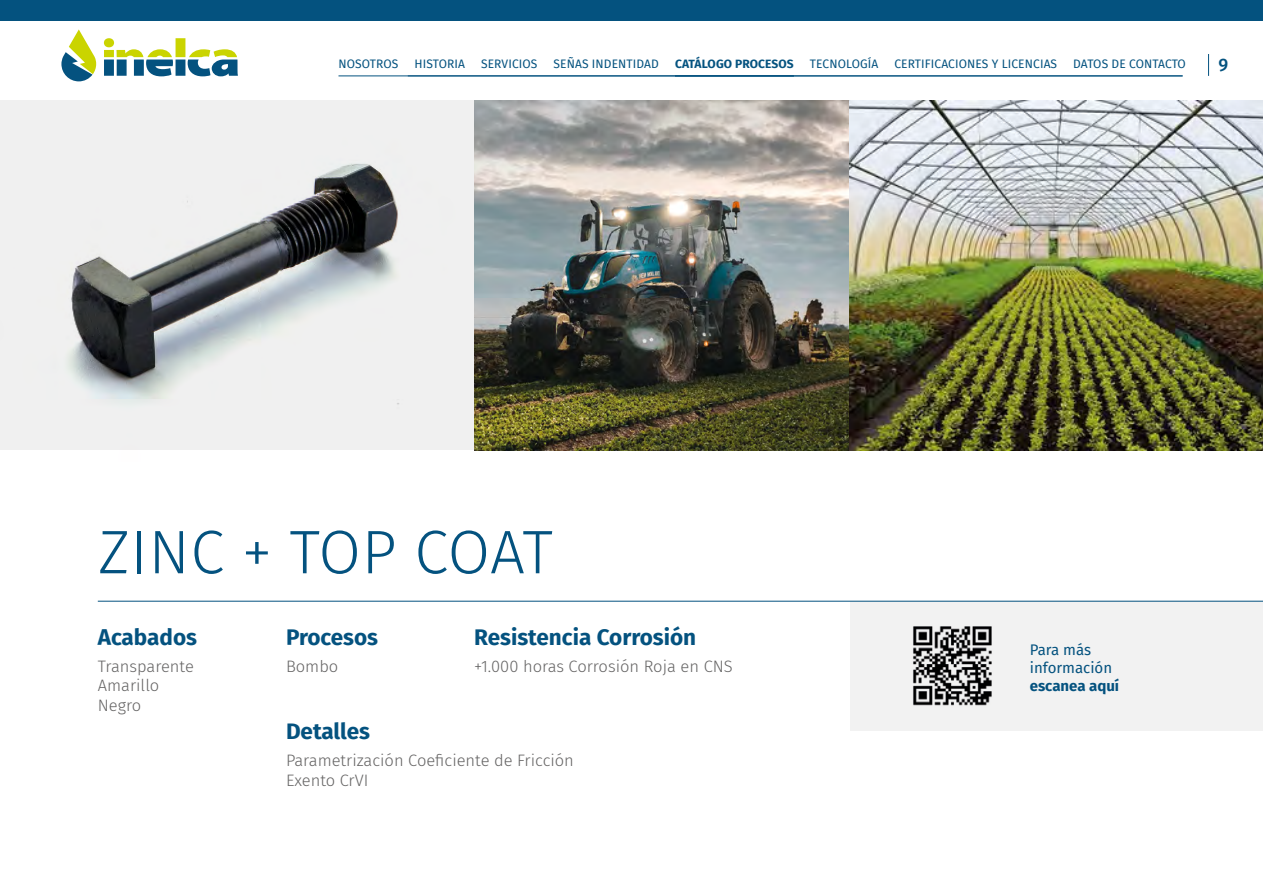
<style>
.page{position:relative;width:1263px;height:893px;background:#fff}
.page>*{position:absolute;margin:0;border:0;box-sizing:border-box;transform-origin:0 0}
.t1{font:300 61.5px "Fira Sans";letter-spacing:.005em;color:#04527f}
.t2{font:700 22.5px "Fira Sans";color:#04527f}
.t3{font:500 18px "Fira Sans";color:#04527f}
.t4{font:300 16.5px/19.8px "Fira Sans";color:#646363}
.t5{font:15px/18px "Fira Sans";color:#04527f}
.t6{font:700 15px "Fira Sans";color:#04527f}
.t7{font:12px "Fira Sans";letter-spacing:.01em;color:#04527f}
.t8{font:700 12px "Fira Sans";letter-spacing:.01em;color:#04527f}
</style>
<div class="page">
<svg style="left:104px;top:38px;width:134px;height:38px"></svg>
<svg style="left:61px;top:29px;width:35px;height:52px"></svg>
<div style="left:0;top:0;width:1263px;height:21px;background:#04527f"></div>
<svg style="left:1208px;top:54px;width:1px;height:22px"></svg>
<hr style="left:338px;top:76px;width:844px;height:1px;background:#04527f">
<div style="left:850px;top:602px;width:413px;height:129px;background:#f2f2f2"></div>
<hr style="left:675px;top:75px;width:119px;height:2px;background:#04527f">
<div style="left:0;top:101px;width:474px;height:349px;background:#f0f0f0"></div>
<hr style="left:98px;top:601px;width:1165px;height:1px;background:#04527f">
<img style="left:474px;top:101px;width:789px;height:349px">
<img style="left:68px;top:136px;width:441px;height:315px">
<img style="left:913px;top:626px;width:79px;height:80px">
<p class="t7" style="left:338px;top:55px;width:61px">NOSOTROS</p>
<p class="t7" style="left:414px;top:55px;width:52px">HISTORIA</p>
<p class="t7" style="left:481px;top:55px;width:58px">SERVICIOS</p>
<p class="t7" style="left:553px;top:55px;width:107px">SEÑAS INDENTIDAD</p>
<p class="t8" style="left:675px;top:54px;width:120px">CATÁLOGO PROCESOS</p>
<p class="t7" style="left:810px;top:55px;width:70px">TECNOLOGÍA</p>
<p class="t7" style="left:894px;top:55px;width:164px">CERTIFICACIONES Y LICENCIAS</p>
<p class="t7" style="left:1073px;top:55px;width:114px">DATOS DE CONTACTO</p>
<p class="t3" style="left:1218px;top:50px;width:11px">9</p>
<p class="t1" style="left:98px;top:508px;width:456px">ZINC + TOP COAT</p>
<p class="t2" style="left:98px;top:618px;width:101px">Acabados</p>
<p class="t4" style="left:98px;top:656px;width:98px">Transparente</p>
<p class="t4" style="left:98px;top:676px;width:63px">Amarillo</p>
<p class="t4" style="left:98px;top:695px;width:45px">Negro</p>
<p class="t2" style="left:286px;top:618px;width:94px">Procesos</p>
<p class="t4" style="left:286px;top:656px;width:54px">Bombo</p>
<p class="t2" style="left:474px;top:618px;width:223px">Resistencia Corrosión</p>
<p class="t4" style="left:474px;top:656px;width:260px">+1.000 horas Corrosión Roja en CNS</p>
<p class="t2" style="left:286px;top:712px;width:86px">Detalles</p>
<p class="t4" style="left:286px;top:750px;width:289px">Parametrización Coeficiente de Fricción<br>Exento CrVI</p>
<p class="t5" style="left:1030px;top:640px;width:84px">Para más información</p>
<p class="t6" style="left:1030px;top:673px;width:91px">escanea aquí</p>
</div>
